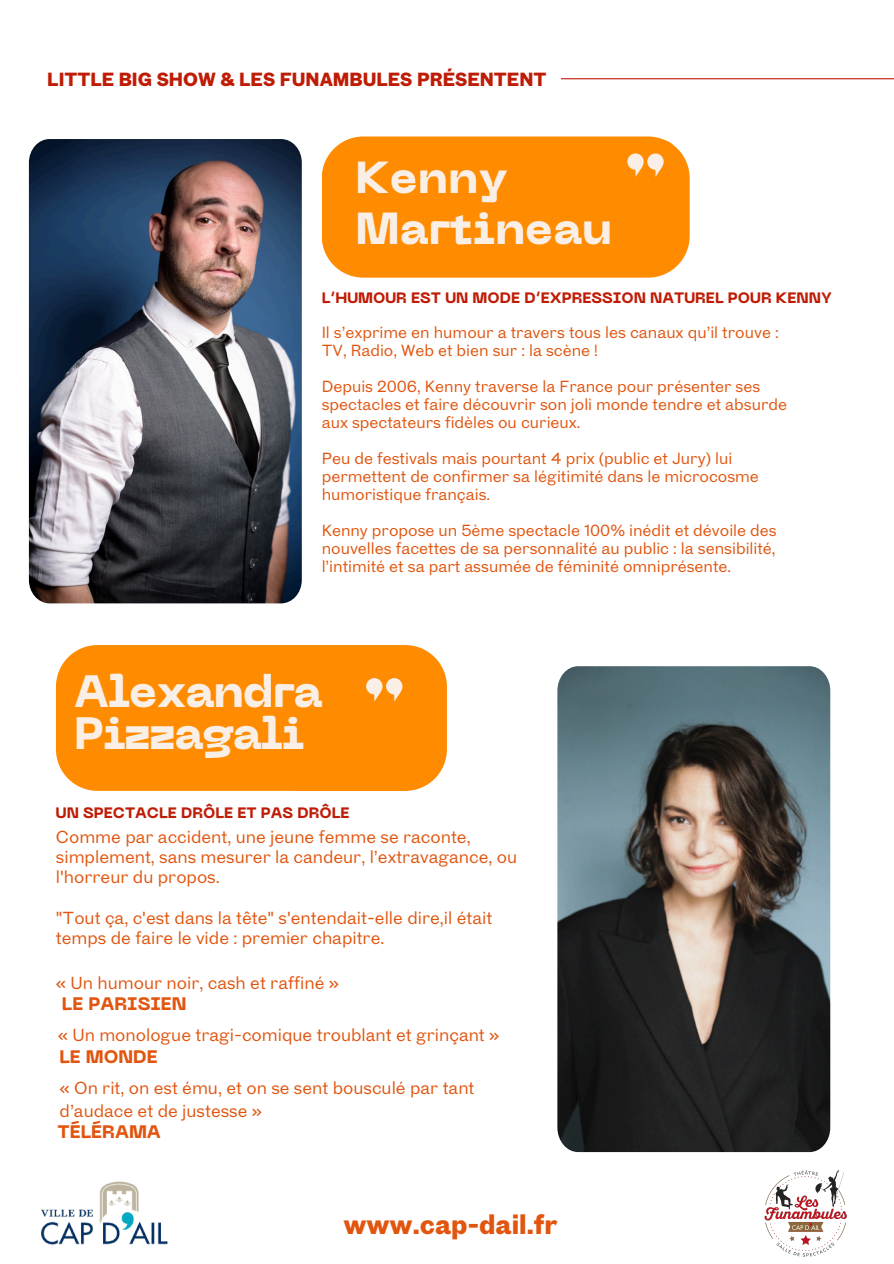
<style>
.page{position:relative;width:894px;height:1264px;background:#fff}
.page>*{position:absolute;margin:0;border:0;box-sizing:border-box;transform-origin:0 0}
.t1{font:800 45px/42.8px "PP Neue Machina";letter-spacing:-.025em;color:#faefe6}
.t2{font:800 44.55px/50.7px "PP Neue Machina";color:#faefe6}
.t3{font:800 25.5px "Touvlo";color:#e1550f}
.t4{font:800 18px "Touvlo";color:#bf1c06}
.t5{font:800 18px "PP Neue Machina";color:#e1550f}
.t6{font:16.5px/20.2px "Touvlo";color:#e1550f}
.t7{font:15.3px/18px "Touvlo";color:#e1550f}
.t8{font:800 15px "PP Neue Machina";color:#bf1c06}
</style>
<div class="page">
<img style="left:557px;top:666px;width:272px;height:486px">
<img style="left:29px;top:139px;width:273px;height:464px">
<div style="left:56px;top:645px;width:391px;height:146px;background:#ff8c00"></div>
<img style="left:764px;top:1169px;width:83px;height:88px">
<img style="left:41px;top:1181px;width:127px;height:64px">
<div style="left:321px;top:136px;width:368px;height:142px;background:#ff8c00;border-radius:42px"></div>
<svg style="left:627px;top:140px;width:48px;height:37px"></svg>
<hr style="left:560px;top:78px;width:333px;height:1px;background:#bf1c06">
<div style="left:288px;top:665px;width:126px;height:126px;background:#ff8c00"></div>
<p class="t4" style="left:47px;top:65px;width:500px">LITTLE BIG SHOW &amp; LES FUNAMBULES PRÉSENTENT</p>
<p class="t2" style="left:355px;top:157px;width:258px">Kenny<br>Martineau</p>
<p class="t8" style="left:322px;top:292px;width:511px">L’HUMOUR EST UN MODE D’EXPRESSION NATUREL POUR KENNY</p>
<p class="t7" style="left:321px;top:322px;width:458px">Il s’exprime en humour a travers tous les canaux qu’il trouve :</p>
<p class="t7" style="left:321px;top:340px;width:278px">TV, Radio, Web et bien sur : la scène !</p>
<p class="t7" style="left:321px;top:376px;width:467px">Depuis 2006, Kenny traverse la France pour présenter ses spectacles et faire découvrir son joli monde tendre et absurde aux spectateurs fidèles ou curieux.</p>
<p class="t7" style="left:321px;top:448px;width:438px">Peu de festivals mais pourtant 4 prix (public et Jury) lui permettent de confirmer sa légitimité dans le microcosme humoristique français.</p>
<h1 class="t7" style="left:321px;top:520px;width:456px;text-align:justify">Kenny propose un 5ème spectacle 100% inédit et dévoile des nouvelles facettes de sa personnalité au public : la sensibilité, l’intimité et sa part assumée de féminité omniprésente.</h1>
<p class="t1" style="left:74px;top:674px;width:250px">Alexandra<br>Pizzagali</p>
<p class="t8" style="left:56px;top:807px;width:295px">UN SPECTACLE DRÔLE ET PAS DRÔLE</p>
<p class="t6" style="left:56px;top:825px;width:462px">Comme par accident, une jeune femme se raconte, simplement, sans mesurer la candeur, l’extravagance, ou l'horreur du propos.</p>
<h5 class="t6" style="left:56px;top:906px;width:437px">"Tout ça, c'est dans la tête" s'entendait-elle dire,il était temps de faire le vide : premier chapitre.</h5>
<p class="t6" style="left:56px;top:971px;width:284px">« Un humour noir, cash et raffiné »</p>
<p class="t5" style="left:62px;top:996px;width:126px">LE PARISIEN</p>
<h1 class="t6" style="left:58px;top:1024px;width:443px">« Un monologue tragi-comique troublant et grinçant »</h1>
<h5 class="t5" style="left:59px;top:1049px;width:100px">LE MONDE</h5>
<p class="t6" style="left:60px;top:1076px;width:416px;line-height:22.5px">« On rit, on est ému, et on se sent bousculé par tant d’audace et de justesse »</p>
<p class="t5" style="left:58px;top:1124px;width:105px">TÉLÉRAMA</p>
<h4 class="t3" style="left:343px;top:1205px;width:216px">www.cap-dail.fr</h4>
</div>
